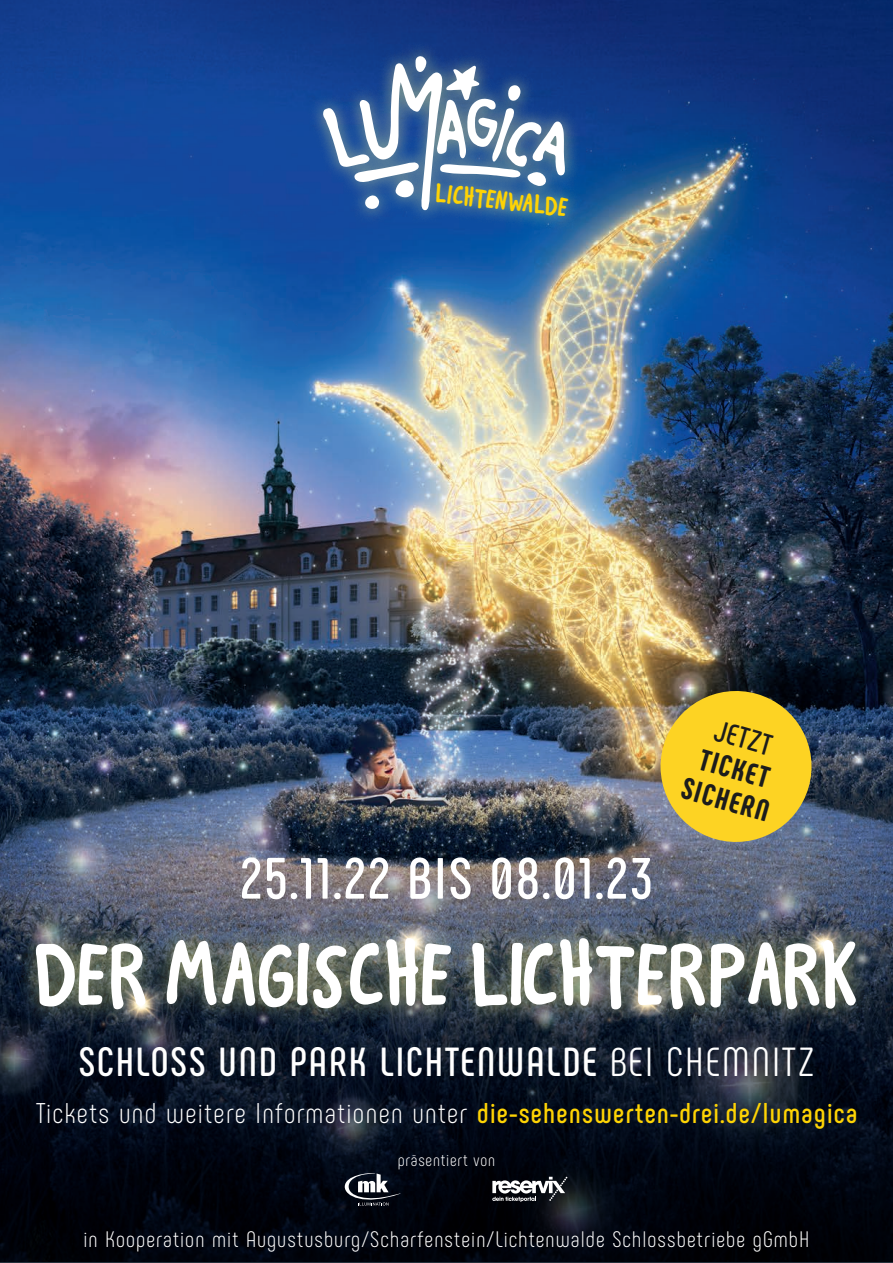
<style>
.page{position:relative;width:893px;height:1263px;background:#fff}
.page>*{position:absolute;margin:0;border:0;box-sizing:border-box;transform-origin:0 0}
.t1{font:92.1px "Lumagica";letter-spacing:-.02em;color:#fff}
.DATUM{font:700 57.9px "Phenomena";letter-spacing:.04em;color:#fff}
.t2{font:700 40.35px "Phenomena";letter-spacing:.05em;color:#fff}
.t3{font:800 29.7px "Phenomena";color:#1c1c1c}
.t4{font:700 29.7px "Phenomena";color:#1c1c1c}
.WEITERE_INFOS{font:300 28.5px "Phenomena";letter-spacing:.045em;color:#fff}
.t5{font:27.45px "Lumagica";color:#fed304}
.WEITERE_INFOS-2{font:300 22.35px "Phenomena";letter-spacing:.05em;color:#fff}
.WEITERE_INFOS-3{font:300 17.1px "Phenomena";letter-spacing:.05em;color:#fff}
.s1{font-weight:400}
.s2{font-weight:700;color:#fed304}
</style>
<div class="page">
<img style="left:0;top:0;width:893px;height:737px">
<img style="left:0;top:737px;width:893px;height:526px">
<div style="left:307px;top:40px;width:277px;height:192px;background:#f3f18f;opacity:.5"></div>
<svg style="left:323px;top:56px;width:242px;height:156px"></svg>
<svg style="left:492px;top:1177px;width:75px;height:25px"></svg>
<svg style="left:345px;top:1173px;width:56px;height:32px"></svg>
<img style="left:652px;top:682px;width:168px;height:168px">
<div style="left:13px;top:915px;width:865px;height:117px;background:#f3f18f;opacity:.5"></div>
<img style="left:348px;top:899px;width:129px;height:86px">
<img style="left:582px;top:958px;width:129px;height:85px">
<img style="left:760px;top:901px;width:128px;height:86px">
<img style="left:77px;top:966px;width:116px;height:81px">
<p class="t5" style="left:437px;top:178px;width:135px;rotate:6deg">LICHTENWALDE</p>
<p class="DATUM" style="left:240px;top:843px;width:414px">25.11.22 BIS 08.01.23</p>
<p class="t4" style="left:720px;top:712px;width:60px;rotate:16deg">JETZT</p>
<p class="t3" style="left:705px;top:741px;width:73px;rotate:16deg">TICKET</p>
<p class="t3" style="left:687px;top:769px;width:91px;rotate:16deg">SICHERN</p>
<p class="t1" style="left:33px;top:923px;width:827px">DER MAGISCHE LICHTERPARK</p>
<p class="t2" style="left:79px;top:1038px;width:737px">SCHLOSS UND PARK LICHTENWALDE <span class="s1">BEI CHEMNITZ</span></p>
<p class="WEITERE_INFOS" style="left:36px;top:1097px;width:823px">Tickets und weitere Informationen unter <span class="s2">die-sehenswerten-drei.de/lumagica</span></p>
<p class="WEITERE_INFOS-3" style="left:398px;top:1150px;width:99px">präsentiert von</p>
<p class="WEITERE_INFOS-2" style="left:84px;top:1226px;width:727px">in Kooperation mit Augustusburg/Scharfenstein/Lichtenwalde Schlossbetriebe gGmbH</p>
</div>
